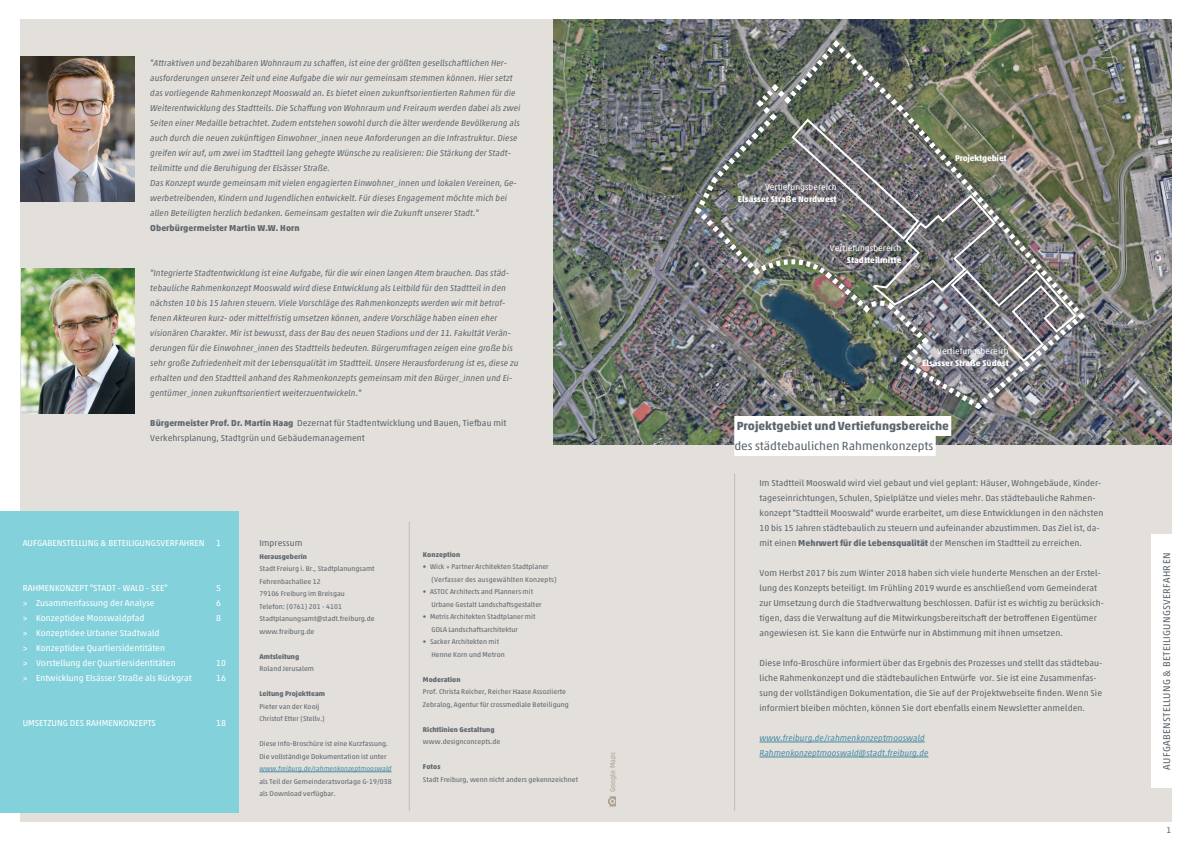
<style>
.page{position:relative;width:1191px;height:842px;background:#fff}
.page>*{position:absolute;margin:0;border:0;box-sizing:border-box;transform-origin:0 0}
.t1{font:700 12px "Akko Pro";color:#5e676e}
.t2{font:12px "Akko Pro";color:#5e676e}
.t3{font:10px "Akko Pro";letter-spacing:.03em;color:#5e676e}
.t4{font:italic 8.8px/15px "Akko Pro";letter-spacing:.005em;color:#5e676e}
.t5{font:8.8px/15px "Akko Pro";letter-spacing:.005em;color:#5e676e}
.t6{font:8.8px/15px "Akko Pro";letter-spacing:.005em;color:#fff}
.t7{font:italic 8.8px/15px "Akko Pro";letter-spacing:.005em;color:#468ca6}
.t8{font:700 8.8px "Akko Pro";letter-spacing:.005em;color:#5e676e}
.t9{font:700 8.5px "Akko Pro";letter-spacing:.005em;color:#fff}
.t10{font:8.5px "Akko Pro";letter-spacing:.005em;color:#fff}
.t11{font:700 8.5px "Akko Pro";letter-spacing:-.02em;color:#fff}
.t12{font:8.5px "Akko Pro";color:#5e676e}
.t13{font:7px/12.5px "Akko Pro";letter-spacing:.005em;color:#5e676e}
.t14{font:700 7px "Akko Pro";letter-spacing:.005em;color:#5e676e}
.t15{font:italic 7px "Akko Pro";letter-spacing:.005em;color:#468ca6}
.t16{font:7px "Akko Pro";letter-spacing:.005em;color:#afa295}
.s1{font-weight:700}
</style>
<div class="page">
<div style="left:20px;top:20px;width:1151px;height:802px;background:#e3dfda"></div>
<img style="left:20px;top:57px;width:114px;height:144px">
<img style="left:21px;top:269px;width:113px;height:144px">
<hr style="left:259px;top:772px;width:133px;height:1px;background:#468ca6">
<div style="left:0;top:512px;width:239px;height:301px;background:#83d1db"></div>
<hr style="left:409px;top:522px;width:1px;height:289px;background:#bcbdc0">
<hr style="left:734px;top:473px;width:1px;height:338px;background:#bcbdc0">
<hr style="left:759px;top:742px;width:166px;height:1px;background:#468ca6">
<hr style="left:759px;top:757px;width:169px;height:1px;background:#468ca6">
<img style="left:553px;top:20px;width:618px;height:424px">
<img style="left:692px;top:36px;width:396px;height:376px">
<div style="left:1151px;top:534px;width:40px;height:254px;background:#fff"></div>
<div style="left:734px;top:416px;width:217px;height:20px;background:#fff"></div>
<div style="left:734px;top:436px;width:201px;height:20px;background:#fff"></div>
<img style="left:694px;top:40px;width:389px;height:370px">
<svg style="left:608px;top:796px;width:8px;height:10px"></svg>
<p class="t4" style="left:150px;top:55px;width:372px">"Attraktiven und bezahlbaren Wohnraum zu schaffen, ist eine der größten gesellschaftlichen Her&shy;ausforderungen unserer Zeit und eine Aufgabe die wir nur gemeinsam stemmen können. Hier setzt das vorliegende Rahmenkonzept Mooswald an. Es bietet einen zukunftsorientierten Rahmen für die Weiterentwicklung des Stadtteils. Die Schaffung von Wohnraum und Freiraum werden dabei als zwei Seiten einer Medaille betrachtet. Zudem entstehen sowohl durch die älter werdende Bevölkerung als auch durch die neuen zukünftigen Einwohner_innen neue Anforderungen an die Infrastruktur. Diese greifen wir auf, um zwei im Stadtteil lang gehegte Wünsche zu realisieren: Die Stärkung der Stadt&shy;teilmitte und die Beruhigung der Elsässer Straße.<br>Das Konzept wurde gemeinsam mit vielen engagierten Einwohner_innen und lokalen Vereinen, Ge&shy;werbetreibenden, Kindern und Jugendlichen entwickelt. Für dieses Engagement möchte mich bei allen Beteiligten herzlich bedanken. Gemeinsam gestalten wir die Zukunft unserer Stadt."</p>
<p class="t8" style="left:150px;top:223px;width:151px">Oberbürgermeister Martin W.W. Horn</p>
<p class="t4" style="left:150px;top:265px;width:370px">"Integrierte Stadtentwicklung ist eine Aufgabe, für die wir einen langen Atem brauchen. Das städ&shy;tebauliche Rahmenkonzept Mooswald wird diese Entwicklung als Leitbild für den Stadtteil in den nächsten 10 bis 15 Jahren steuern. Viele Vorschläge des Rahmenkonzepts werden wir mit betrof&shy;fenen Akteuren kurz- oder mittelfristig umsetzen können, andere Vorschläge haben einen eher visionären Charakter. Mir ist bewusst, dass der Bau des neuen Stadions und der 11. Fakultät Verän&shy;derungen für die Einwohner_innen des Stadtteils bedeuten. Bürgerumfragen zeigen eine große bis sehr große Zufriedenheit mit der Lebensqualität im Stadtteil. Unsere Herausforderung ist es, diese zu erhalten und den Stadtteil anhand des Rahmenkonzepts gemeinsam mit den Bürger_innen und Ei&shy;gentümer_innen zukunftsorientiert weiterzuentwickeln."</p>
<p class="t5" style="left:150px;top:415px;width:358px"><span class="s1">Bürgermeister Prof. Dr. Martin Haag</span> Dezernat für Stadtentwicklung und Bauen, Tiefbau mit<br>Verkehrsplanung, Stadtgrün und Gebäudemanagement</p>
<p class="t6" style="left:23px;top:535px;width:11px">Aufgabe</p>
<p class="t6" style="left:57px;top:535px;width:11px">nstellu</p>
<p class="t6" style="left:88px;top:535px;width:31px">ng &amp; Beteiligu</p>
<p class="t6" style="left:145px;top:535px;width:12px">ngsverfahre</p>
<p class="t6" style="left:199px;top:535px;width:7px">n</p>
<p class="t6" style="left:216px;top:535px;width:6px">1</p>
<p class="t6" style="left:23px;top:580px;width:12px">Rahme</p>
<p class="t6" style="left:49px;top:580px;width:28px">nkonzept</p>
<p class="t6" style="left:90px;top:580px;width:14px">"Stadt</p>
<p class="t6" style="left:118px;top:580px;width:19px">- Wald</p>
<p class="t6" style="left:146px;top:580px;width:23px">- See"</p>
<p class="t6" style="left:216px;top:580px;width:6px">5</p>
<p class="t6" style="left:23px;top:595px;width:133px">&gt; Zusammenfassung der Analyse</p>
<p class="t6" style="left:216px;top:595px;width:6px">6</p>
<p class="t6" style="left:23px;top:610px;width:123px">&gt; Konzeptidee Mooswaldpfad</p>
<p class="t6" style="left:216px;top:610px;width:6px">8</p>
<p class="t6" style="left:23px;top:625px;width:154px">&gt; Konzeptidee Urbaner Stadtwald<br>&gt; Konzeptidee Quartiersidentitäten<br>&gt; Vorstellung der Quartiersidentitäten</p>
<p class="t6" style="left:216px;top:655px;width:11px">10</p>
<p class="t6" style="left:23px;top:670px;width:171px">&gt; Entwicklung Elsässer Straße als Rückgrat</p>
<p class="t6" style="left:216px;top:670px;width:11px">16</p>
<p class="t6" style="left:23px;top:715px;width:12px">Umsetzu</p>
<p class="t6" style="left:57px;top:715px;width:19px">ng des</p>
<p class="t6" style="left:86px;top:715px;width:12px">Rahme</p>
<p class="t6" style="left:113px;top:715px;width:28px">nkonzepts</p>
<p class="t6" style="left:216px;top:715px;width:11px">18</p>
<p class="t5" style="left:259px;top:535px;width:44px">Impressum</p>
<p class="t14" style="left:259px;top:552px;width:49px">Herausgeberin</p>
<p class="t13" style="left:259px;top:562px;width:117px">Stadt Freiurg i. Br., Stadtplanungsamt<br>Fehrenbachallee 12<br>79106 Freiburg im Breisgau<br>Telefon: (0761) 201 - 4101<br>Stadtplanungsamt@stadt.freiburg.de www.freiburg.de</p>
<p class="t14" style="left:259px;top:652px;width:41px">Amtsleitung</p>
<p class="t13" style="left:259px;top:662px;width:56px">Roland Jerusalem</p>
<p class="t14" style="left:259px;top:689px;width:67px">Leitung Projektteam</p>
<p class="t13" style="left:259px;top:700px;width:67px">Pieter van der Kooij<br>Christof Etter (Stellv.)</p>
<p class="t13" style="left:259px;top:737px;width:130px">Diese Info-Broschüre ist eine Kurzfassung.<br>Die vollständige Dokumentation ist unter</p>
<p class="t15" style="left:259px;top:764px;width:134px">www.freiburg.de/rahmenkonzeptmooswald</p>
<p class="t13" style="left:259px;top:775px;width:134px">als Teil der Gemeinderatsvorlage G-19/038 als Download verfügbar.</p>
<p class="t14" style="left:423px;top:550px;width:39px">Konzeption</p>
<p class="t13" style="left:431px;top:560px;width:127px;text-indent:-9px">• Wick + Partner Architekten Stadtplaner (Verfasser des ausgewählten Konzepts)</p>
<p class="t13" style="left:431px;top:585px;width:112px;text-indent:-9px">• ASTOC Architects and Planners mit<br>Urbane Gestalt Landschaftsgestalter</p>
<p class="t13" style="left:431px;top:610px;width:105px;text-indent:-9px">• Metris Architekten Stadtplaner mit<br>GDLA Landschaftsarchitektur</p>
<p class="t13" style="left:431px;top:635px;width:75px;text-indent:-9px">• Sacker Architekten mit<br>Henne Korn und Metron</p>
<p class="t14" style="left:423px;top:675px;width:39px">Moderation</p>
<p class="t13" style="left:423px;top:685px;width:147px">Prof. Christa Reicher, Reicher Haase Assoziierte<br>Zebralog, Agentur für crossmediale Beteiligung</p>
<p class="t14" style="left:423px;top:725px;width:73px">Richtlinien Gestaltung</p>
<p class="t13" style="left:423px;top:735px;width:79px">www.designconcepts.de</p>
<p class="t14" style="left:423px;top:762px;width:19px">Fotos</p>
<p class="t13" style="left:423px;top:773px;width:157px">Stadt Freiburg, wenn nicht anders gekennzeichnet</p>
<p class="t16" style="left:608px;top:792px;width:41px;rotate:-90deg">Google Maps</p>
<p class="t10" style="left:765px;top:182px;width:73px">Vertiefungsbereich</p>
<p class="t9" style="left:738px;top:194px;width:100px">Elsässer Straße Nordwest</p>
<p class="t10" style="left:830px;top:243px;width:73px">Vertiefungsbereich</p>
<p class="t9" style="left:847px;top:255px;width:56px">Stadtteilmitte</p>
<p class="t11" style="left:955px;top:153px;width:53px">Projektgebiet</p>
<p class="t10" style="left:937px;top:345px;width:73px">Vertiefungsbereich</p>
<p class="t9" style="left:922px;top:357px;width:88px">Elsässer Straße Südost</p>
<h1 class="t1" style="left:736px;top:418px;width:214px">Projektgebiet und Vertiefungsbereiche</h1>
<h1 class="t2" style="left:734px;top:439px;width:200px">des städtebaulichen Rahmenkonzepts</h1>
<p class="t5" style="left:759px;top:475px;width:345px">Im Stadtteil Mooswald wird viel gebaut und viel geplant: Häuser, Wohngebäude, Kinder&shy;tageseinrichtungen, Schulen, Spielplätze und vieles mehr. Das städtebauliche Rahmen&shy;konzept "Stadtteil Mooswald" wurde erarbeitet, um diese Entwicklungen in den nächsten 10 bis 15 Jahren städtebaulich zu steuern und aufeinander abzustimmen. Das Ziel ist, da&shy;mit einen <span class="s1">Mehrwert für die Lebensqualität</span> der Menschen im Stadtteil zu erreichen.</p>
<p class="t5" style="left:759px;top:565px;width:346px">Vom Herbst 2017 bis zum Winter 2018 haben sich viele hunderte Menschen an der Erstel&shy;lung des Konzepts beteiligt. Im Frühling 2019 wurde es anschließend vom Gemeinderat zur Umsetzung durch die Stadtverwaltung beschlossen. Dafür ist es wichtig zu berücksich&shy;tigen, dass die Verwaltung auf die Mitwirkungsbereitschaft der betroffenen Eigentümer angewiesen ist. Sie kann die Entwürfe nur in Abstimmung mit ihnen umsetzen.</p>
<p class="t5" style="left:759px;top:655px;width:344px">Diese Info-Broschüre informiert über das Ergebnis des Prozesses und stellt das städtebau&shy;liche Rahmenkonzept und die städtebaulichen Entwürfe vor. Sie ist eine Zusammenfas&shy;sung der vollständigen Dokumentation, die Sie auf der Projektwebseite finden. Wenn Sie informiert bleiben möchten, können Sie dort ebenfalls einem Newsletter anmelden.</p>
<p class="t7" style="left:759px;top:730px;width:170px">www.freiburg.de/rahmenkonzeptmooswald<br>Rahmenkonzeptmooswald@stadt.freiburg.de</p>
<p class="t3" style="left:1160px;top:770px;width:217px;rotate:-90deg">AUFGABENSTELLUNG &amp; BETEILIGUNGSVERFAHREN</p>
<p class="t12" style="left:1166px;top:825px;width:6px">1</p>
</div>
